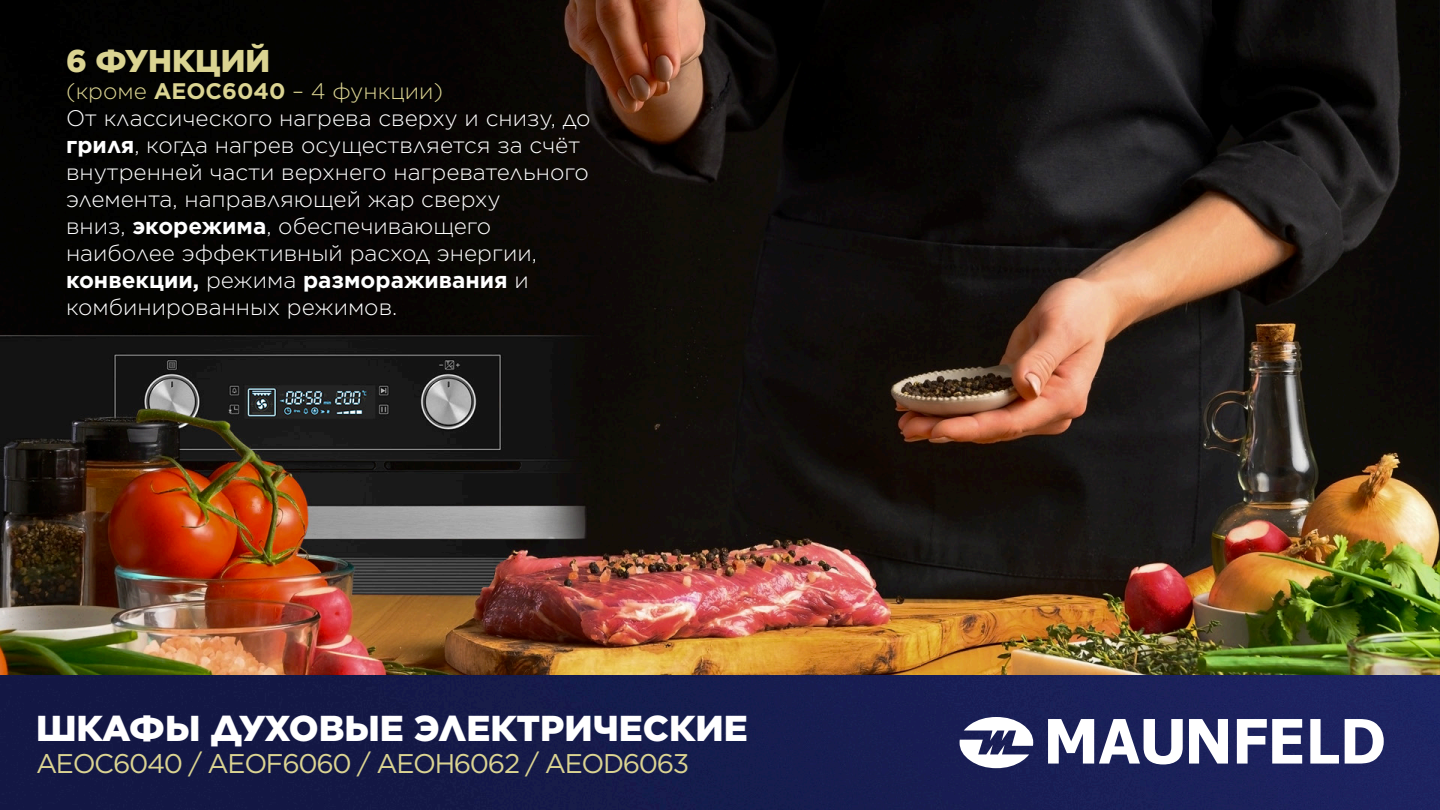
<style>
.page{position:relative;width:1440px;height:810px;background:#fff}
.page>*{position:absolute;margin:0;border:0;box-sizing:border-box;transform-origin:0 0}
.t1{font:900 36px "Gotham";color:#fff}
.t2{font:900 31.5px "Gotham";color:#dbd492}
.t3{font:27px "Gotham";letter-spacing:-.05em;color:#dbd492}
.t4{font:300 22.5px/27px "Gotham";color:#fff}
.t5{font:300 22.5px "Gotham";color:#dbd492}
.s1{font-weight:700}
</style>
<div class="page">
<img style="left:0;top:0;width:1440px;height:810px">
<svg style="left:960px;top:717px;width:424px;height:51px"></svg>
<p class="t2" style="left:66px;top:39px;width:206px">6 ФУНКЦИЙ</p>
<p class="t5" style="left:66px;top:77px;width:379px">(кроме <span class="s1">AEOC6040</span> – 4 функции)</p>
<p class="t4" style="left:66px;top:104px;width:526px">От классического нагрева сверху и снизу, до <span class="s1">гриля</span>, когда нагрев осуществляется за счёт внутренней части верхнего нагревательного элемента, направляющей жар сверху<br>вниз, <span class="s1">экорежима</span>, обеспечивающего наиболее эффективный расход энергии, <span class="s1">конвекции,</span> режима <span class="s1">размораживания</span> и комбинированных режимов.</p>
<p class="t1" style="left:36px;top:703px;width:713px">ШКАФЫ ДУХОВЫЕ ЭЛЕКТРИЧЕСКИЕ</p>
<p class="t3" style="left:36px;top:746px;width:655px">AEOC6040 / AEOF6060 / AEOH6062 / AEOD6063</p>
</div>
